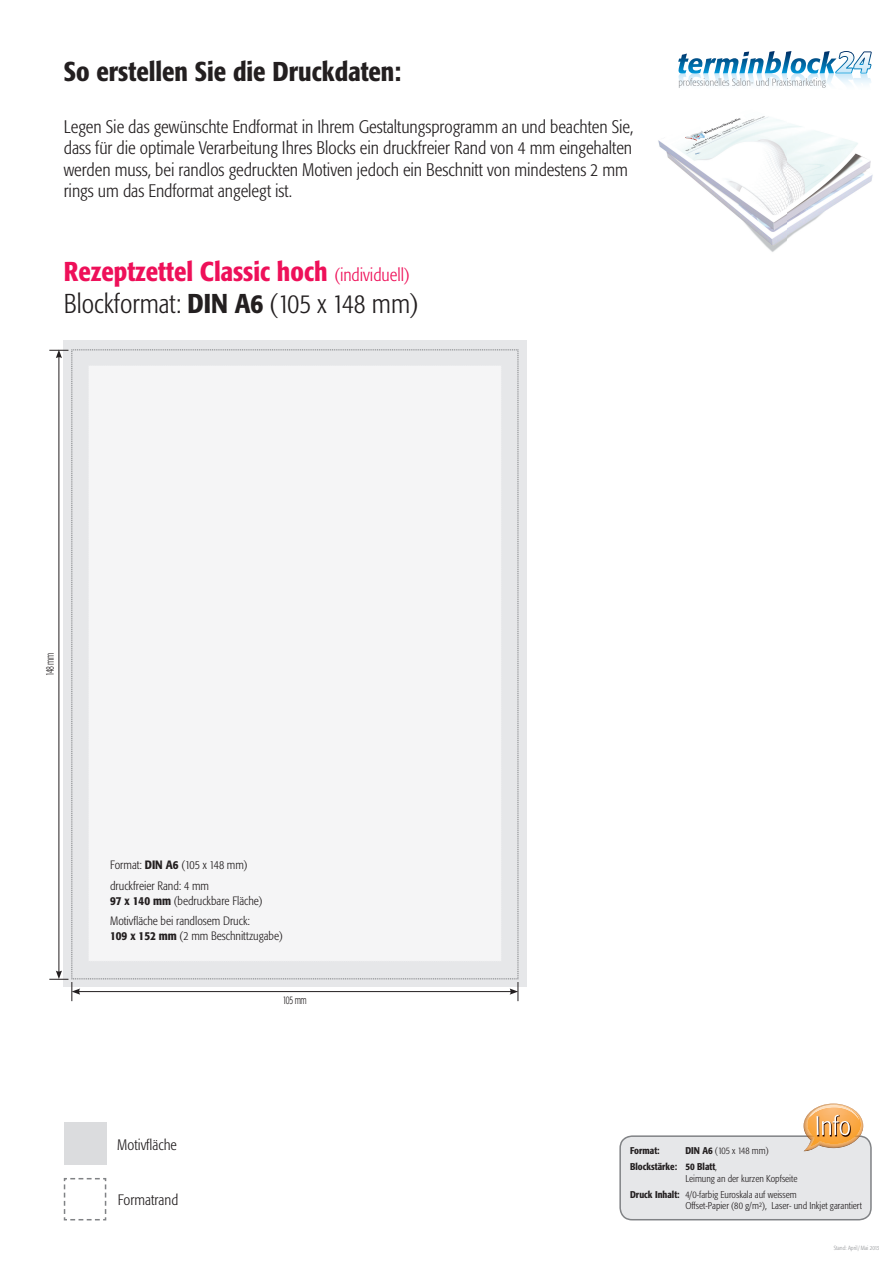
<style>
.page{position:relative;width:893px;height:1263px;background:#fff}
.page>*{position:absolute;margin:0;border:0;box-sizing:border-box;transform-origin:0 0}
.t1{font:500 condensed 27px/32.4px "Formata";color:#ee1059}
.t2{font:500 condensed 27px "Formata";color:#231f20}
.t3{font:300 condensed 18px/21.6px "Formata";color:#231f20}
.t4{font:300 condensed 15px "Formata";color:#231f20}
.t5{font:300 condensed 12px/20.7px "Formata";color:#231f20}
.t6{font:300 condensed 11.4px "Formata";letter-spacing:-.03em;color:#231f20;scale:.77 1}
.t7{font:300 condensed 9.75px/15.9px "Formata";color:#231f20;text-align:right}
.t8{font:500 condensed 9.75px/15.9px "Formata";color:#231f20}
.t9{font:300 condensed 6px "Formata";color:#939598}
.s1{font-weight:300;font-size:18px}
.s2{font-weight:300;color:#231f20}
.s3{color:#231f20}
.s4{font-weight:500}
.s5{font-weight:300}
</style>
<div class="page">
<svg style="left:678px;top:51px;width:194px;height:37px"></svg>
<div style="left:63px;top:340px;width:464px;height:646px;background:#e6e7e9"></div>
<div style="left:64px;top:1123px;width:42px;height:42px;background:#dbdcde"></div>
<svg style="left:63px;top:1178px;width:44px;height:43px"></svg>
<svg style="left:49px;top:350px;width:470px;height:651px"></svg>
<svg style="left:619px;top:1103px;width:253px;height:117px"></svg>
<img style="left:658px;top:116px;width:215px;height:136px">
<h1 class="t2" style="left:64px;top:55px;width:339px">So erstellen Sie die Druckdaten:</h1>
<p class="t3" style="left:64px;top:116px;width:571px">Legen Sie das gewünschte Endformat in Ihrem Gestaltungsprogramm an und beachten Sie, dass für die optimale Verarbeitung Ihres Blocks ein druckfreier Rand von 4 mm eingehalten werden muss, bei randlos gedruckten Motiven jedoch ein Beschnitt von mindestens 2 mm rings um das Endformat angelegt ist.</p>
<h1 class="t1" style="left:64px;top:255px;width:356px">Rezeptzettel Classic hoch <span class="s1">(individuell)<br></span><span class="s2">Blockformat:</span> <span class="s3">DIN A6</span> <span class="s2">(105 x 148 mm)</span></h1>
<p class="t6" style="left:43px;top:676px;width:33px;rotate:-90deg">148 mm</p>
<p class="t5" style="left:110px;top:855px;width:139px">Format: <span class="s4">DIN A6</span> (105 x 148 mm) druckfreier Rand: 4 mm</p>
<p class="t5" style="left:110px;top:890px;width:154px"><span class="s4">97 x 140 mm</span> (bedruckbare Fläche)<br>Motivfläche bei randlosem Druck:</p>
<p class="t5" style="left:110px;top:925px;width:174px"><span class="s4">109 x 152 mm</span> (2 mm Beschnittzugabe)</p>
<p class="t4" style="left:117px;top:1136px;width:61px">Motivfläche</p>
<p class="t4" style="left:118px;top:1191px;width:62px">Formatrand</p>
<p class="t6" style="left:283px;top:993px;width:33px">105 mm</p>
<p class="t8" style="left:630px;top:1143px;width:140px;text-indent:55px">DIN A6 <span class="s5">(105 x 148 mm)<br></span>Blockstärke: 50 Blatt<span class="s5">,</span></p>
<p class="t7" style="left:630px;top:1170px;width:169px">Leimung an der kurzen Kopfseite<br><span class="s4">Druck Inhalt:</span> 4/0-farbig Euroskala auf weissem</p>
<p class="t7" style="left:685px;top:1198px;width:178px">Offset-Papier (80 g/m²), Laser- und Inkjet garantiert</p>
<p class="t8" style="left:630px;top:1143px;width:31px">Format:</p>
<p class="t9" style="left:834px;top:1244px;width:47px">Stand: April / Mai 2013</p>
</div>
